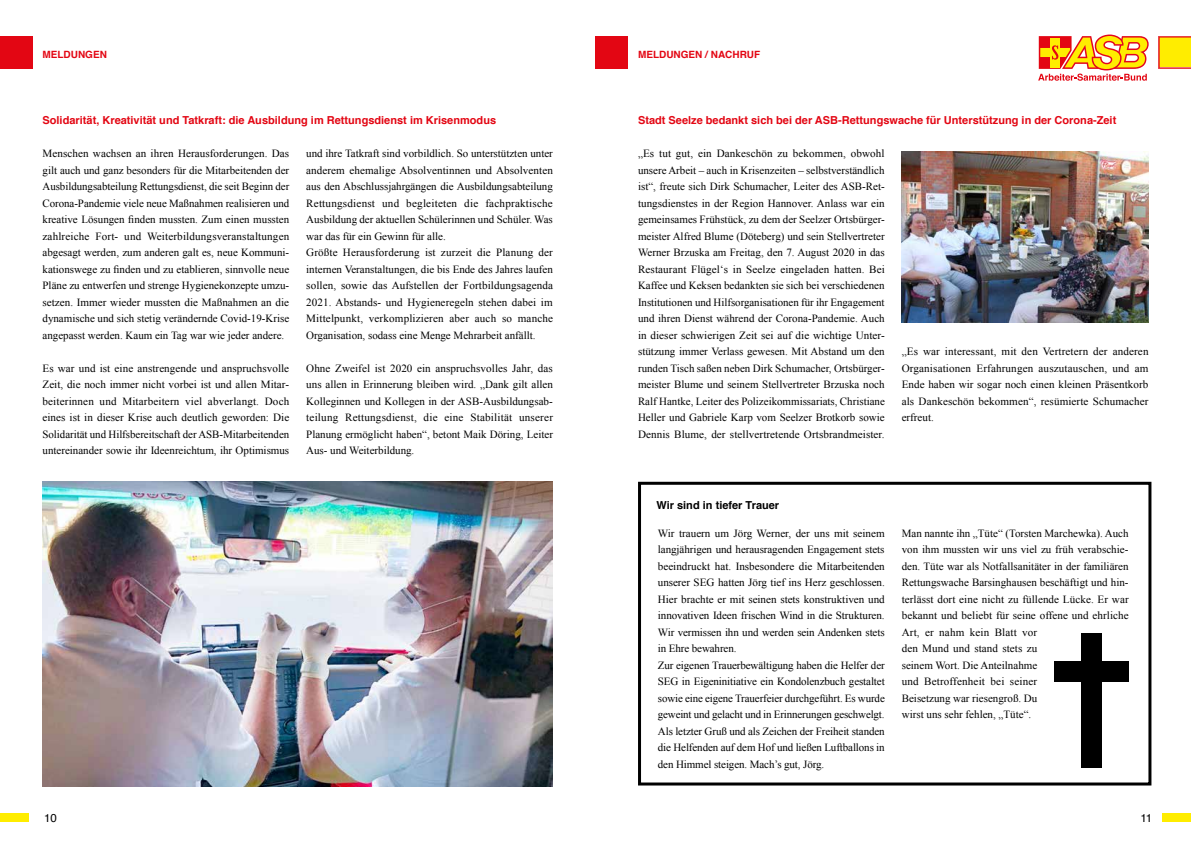
<style>
.page{position:relative;width:1191px;height:842px;background:#fff}
.page>*{position:absolute;margin:0;border:0;box-sizing:border-box;transform-origin:0 0}
.t1{font:11.5px "Helvetica";color:#000}
.t2{font:11px/16.5px "Times New Roman";color:#000;text-align:justify}
.t3{font:700 11px "Helvetica";color:#e30613}
.t4{font:700 11px "Helvetica";color:#000}
.t5{font:700 10px "Helvetica";color:#e30613}
</style>
<div class="page">
<div style="left:0;top:814px;width:29px;height:8px;background:#ffed00"></div>
<div style="left:1162px;top:814px;width:29px;height:8px;background:#ffed00"></div>
<svg style="left:1038px;top:35px;width:110px;height:46px"></svg>
<svg style="left:1158px;top:36px;width:33px;height:33px"></svg>
<div style="left:0;top:36px;width:33px;height:33px;background:#e30613"></div>
<div style="left:595px;top:36px;width:33px;height:33px;background:#e30613"></div>
<img style="left:901px;top:152px;width:247px;height:170px">
<div style="left:638px;top:482px;width:513px;height:303px;border:3px solid #000"></div>
<div style="left:1081px;top:633px;width:21px;height:135px;background:#000"></div>
<div style="left:1054px;top:661px;width:75px;height:21px;background:#000"></div>
<img style="left:43px;top:482px;width:510px;height:304px">
<p class="t5" style="left:43px;top:46px;width:66px">MELDUNGEN</p>
<p class="t5" style="left:638px;top:46px;width:124px">MELDUNGEN / NACHRUF</p>
<p class="t3" style="left:43px;top:111px;width:455px">Solidarität, Kreativität und Tatkraft: die Ausbildung im Rettungsdienst im Krisenmodus</p>
<p class="t3" style="left:638px;top:111px;width:480px">Stadt Seelze bedankt sich bei der ASB-Rettungswache für Unterstützung in der Corona-Zeit</p>
<p class="t2" style="left:43px;top:145px;width:248px">Menschen wachsen an ihren Herausforderungen. Das gilt auch und ganz besonders für die Mitarbeitenden der Ausbildungsabteilung Rettungsdienst, die seit Beginn der Corona-Pandemie viele neue Maßnahmen realisieren und kreative Lösungen finden mussten. Zum einen mussten zahlreiche Fort- und Weiterbildungsveranstaltungen abgesagt werden, zum anderen galt es, neue Kommuni&shy;kationswege zu finden und zu etablieren, sinnvolle neue Pläne zu entwerfen und strenge Hygienekonzepte umzu&shy;setzen. Immer wieder mussten die Maßnahmen an die dynamische und sich stetig verändernde Covid-19-Krise angepasst werden. Kaum ein Tag war wie jeder andere.</p>
<p class="t2" style="left:43px;top:359px;width:248px">Es war und ist eine anstrengende und anspruchsvolle Zeit, die noch immer nicht vorbei ist und allen Mitar&shy;beiterinnen und Mitarbeitern viel abverlangt. Doch eines ist in dieser Krise auch deutlich geworden: Die Solidarität und Hilfsbereitschaft der ASB-Mitarbeitenden untereinander sowie ihr Ideenreichtum, ihr Optimismus</p>
<p class="t2" style="left:306px;top:145px;width:248px;text-align:left">und ihre Tatkraft sind vorbildlich. So unterstützten unter anderem ehemalige Absolventinnen und Absolventen aus den Abschlussjahrgängen die Ausbildungsabteilung Rettungsdienst und begleiteten die fachpraktische Ausbildung der aktuellen Schülerinnen und Schüler. Was war das für ein Gewinn für alle.<br>Größte Herausforderung ist zurzeit die Planung der internen Veranstaltungen, die bis Ende des Jahres laufen sollen, sowie das Aufstellen der Fortbildungsagenda 2021. Abstands- und Hygieneregeln stehen dabei im Mittelpunkt, verkomplizieren aber auch so manche Organisation, sodass eine Menge Mehrarbeit anfällt.</p>
<p class="t2" style="left:306px;top:359px;width:248px">Ohne Zweifel ist 2020 ein anspruchsvolles Jahr, das uns allen in Erinnerung bleiben wird. „Dank gilt allen Kolleginnen und Kollegen in der ASB-Ausbildungsab&shy;teilung Rettungsdienst, die eine Stabilität unserer Planung ermöglicht haben“, betont Maik Döring, Leiter Aus- und Weiterbildung.</p>
<p class="t2" style="left:638px;top:145px;width:248px">„Es tut gut, ein Dankeschön zu bekommen, obwohl unsere Arbeit – auch in Krisenzeiten – selbstverständlich ist“, freute sich Dirk Schumacher, Leiter des ASB-Ret&shy;tungsdienstes in der Region Hannover. Anlass war ein gemeinsames Frühstück, zu dem der Seelzer Ortsbürger&shy;meister Alfred Blume (Döteberg) und sein Stellvertreter Werner Brzuska am Freitag, den 7. August 2020 in das Restaurant Flügel‘s in Seelze eingeladen hatten. Bei Kaffee und Keksen bedankten sie sich bei verschiedenen Institutionen und Hilfsorganisationen für ihr Engagement und ihren Dienst während der Corona-Pandemie. Auch in dieser schwierigen Zeit sei auf die wichtige Unter&shy;stützung immer Verlass gewesen. Mit Abstand um den runden Tisch saßen neben Dirk Schumacher, Ortsbürger&shy;meister Blume und seinem Stellvertreter Brzuska noch Ralf Hantke, Leiter des Polizeikommissariats, Christiane Heller und Gabriele Karp vom Seelzer Brotkorb sowie Dennis Blume, der stellvertretende Ortsbrandmeister.</p>
<p class="t2" style="left:901px;top:343px;width:248px">„Es war interessant, mit den Vertretern der anderen Organisationen Erfahrungen auszutauschen, und am Ende haben wir sogar noch einen kleinen Präsentkorb als Dankeschön bekommen“, resümierte Schumacher erfreut.</p>
<p class="t4" style="left:656px;top:496px;width:124px">Wir sind in tiefer Trauer</p>
<p class="t2" style="left:658px;top:524px;width:228px;text-align:left">Wir trauern um Jörg Werner, der uns mit seinem langjährigen und herausragenden Engagement stets beeindruckt hat. Insbesondere die Mitarbeitenden unserer SEG hatten Jörg tief ins Herz geschlossen.<br>Hier brachte er mit seinen stets konstruktiven und innovativen Ideen frischen Wind in die Strukturen.<br>Wir vermissen ihn und werden sein Andenken stets in Ehre bewahren.<br>Zur eigenen Trauerbewältigung haben die Helfer der SEG in Eigeninitiative ein Kondolenzbuch gestaltet sowie eine eigene Trauerfeier durchgeführt. Es wurde geweint und gelacht und in Erinnerungen geschwelgt.<br>Als letzter Gruß und als Zeichen der Freiheit standen die Helfenden auf dem Hof und ließen Luftballons in den Himmel steigen. Mach’s gut, Jörg.</p>
<p class="t2" style="left:901px;top:524px;width:228px;text-align:left">Man nannte ihn „Tüte“ (Torsten Marchewka). Auch von ihm mussten wir uns viel zu früh verabschie&shy;den. Tüte war als Notfallsanitäter in der familiären Rettungswache Barsinghausen beschäftigt und hin&shy;terlässt dort eine nicht zu füllende Lücke. Er war bekannt und beliebt für seine offene und ehrliche Art, er nahm kein Blatt vor<br>den Mund und stand stets zu<br>seinem Wort. Die Anteilnahme<br>und Betroffenheit bei seiner<br>Beisetzung war riesengroß. Du<br>wirst uns sehr fehlen, „Tüte“.</p>
<p class="t1" style="left:44px;top:809px;width:14px">10</p>
<p class="t1" style="left:1140px;top:809px;width:13px">11</p>
</div>
